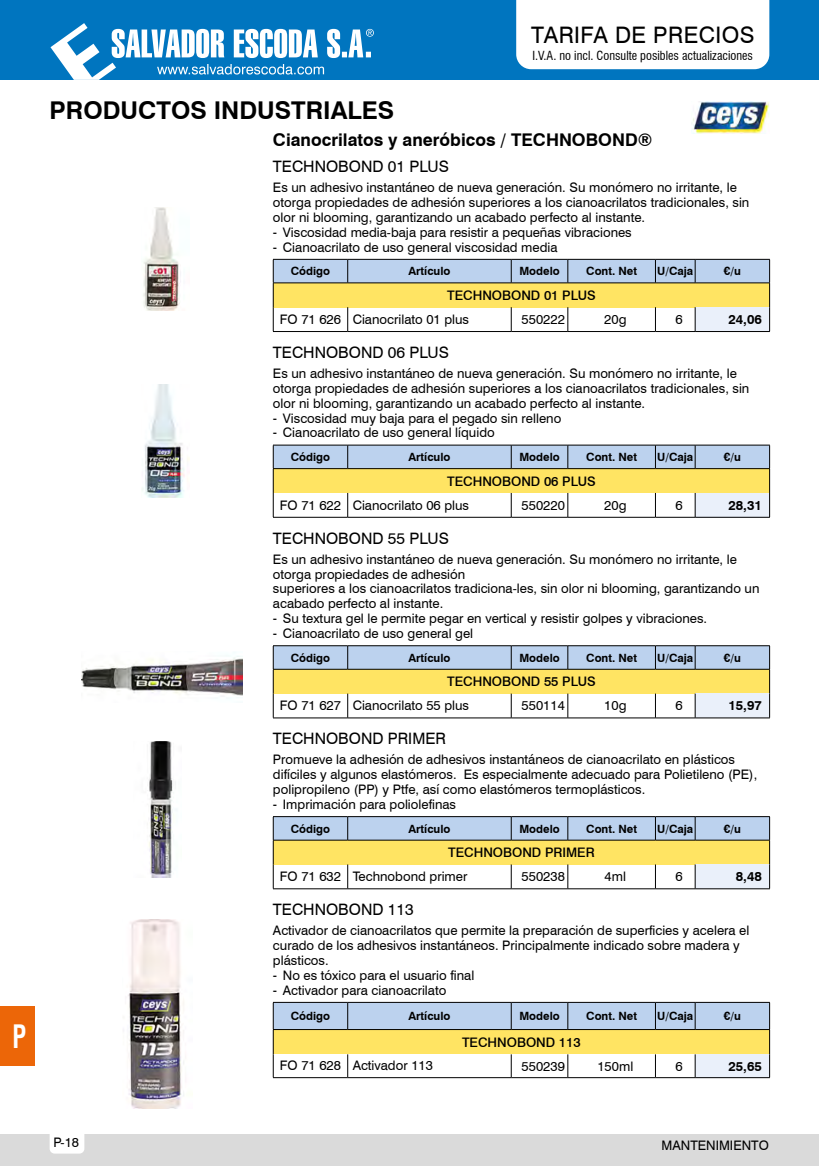
<style>
.page{position:relative;width:819px;height:1166px;background:#fff}
.page>*{position:absolute;margin:0;border:0;box-sizing:border-box;transform-origin:0 0}
.t1{font:700 condensed 31.5px "Swiss 721 BT";color:#fff;scale:.8 1}
.t2{font:700 24.5px "Swiss 721 BT";color:#000}
.t3{font:22.75px "Swiss 721 BT";letter-spacing:.02em;color:#000}
.t4{font:700 17.5px "Swiss 721 BT";color:#000}
.t5{font:15.75px "Swiss 721 BT";color:#000}
.t6{font:13.12px/14.9px "Swiss 721 BT";color:#000}
.t7{font:500 13.12px "Swiss 721 BT";color:#000}
.t8{font:700 13.12px "Swiss 721 BT";color:#000}
.t9{font:condensed 12.25px "Swiss 721 BT";color:#000}
.t10{font:700 11.38px "Swiss 721 BT";color:#000}
.s1{font-stretch:condensed}
</style>
<div class="page">
<div style="left:0;top:1134px;width:819px;height:32px;background:#dadada"></div>
<svg style="left:50px;top:1134px;width:34px;height:19px"></svg>
<div style="left:0;top:0;width:819px;height:79px;background:#0075bf"></div>
<svg style="left:50px;top:23px;width:324px;height:57px"></svg>
<div style="left:516px;top:0;width:253px;height:69px;background:#fff"></div>
<div style="left:0;top:1006px;width:35px;height:59px;background:#ec6608"></div>
<hr style="left:273px;top:331px;width:75px;height:1px;background:#000">
<hr style="left:348px;top:331px;width:163px;height:1px;background:#000">
<hr style="left:511px;top:331px;width:56px;height:1px;background:#000">
<hr style="left:567px;top:331px;width:88px;height:1px;background:#000">
<hr style="left:655px;top:331px;width:40px;height:1px;background:#000">
<hr style="left:695px;top:331px;width:74px;height:1px;background:#000">
<svg style="left:273px;top:259px;width:497px;height:72px"></svg>
<hr style="left:273px;top:517px;width:75px;height:1px;background:#000">
<hr style="left:348px;top:517px;width:163px;height:1px;background:#000">
<hr style="left:511px;top:517px;width:56px;height:1px;background:#000">
<hr style="left:567px;top:517px;width:88px;height:1px;background:#000">
<hr style="left:655px;top:517px;width:40px;height:1px;background:#000">
<hr style="left:695px;top:517px;width:74px;height:1px;background:#000">
<svg style="left:273px;top:445px;width:497px;height:72px"></svg>
<hr style="left:348px;top:645px;width:163px;height:1px;background:#000">
<hr style="left:511px;top:645px;width:56px;height:1px;background:#000">
<hr style="left:567px;top:645px;width:88px;height:1px;background:#000">
<hr style="left:655px;top:645px;width:40px;height:1px;background:#000">
<hr style="left:273px;top:645px;width:75px;height:1px;background:#000">
<hr style="left:695px;top:645px;width:74px;height:1px;background:#000">
<svg style="left:273px;top:646px;width:497px;height:72px"></svg>
<hr style="left:273px;top:888px;width:75px;height:1px;background:#000">
<hr style="left:348px;top:888px;width:163px;height:1px;background:#000">
<hr style="left:511px;top:888px;width:56px;height:1px;background:#000">
<hr style="left:567px;top:888px;width:88px;height:1px;background:#000">
<hr style="left:655px;top:888px;width:40px;height:1px;background:#000">
<hr style="left:695px;top:888px;width:74px;height:1px;background:#000">
<svg style="left:273px;top:816px;width:497px;height:72px"></svg>
<hr style="left:273px;top:1077px;width:75px;height:1px;background:#000">
<hr style="left:348px;top:1077px;width:163px;height:1px;background:#000">
<hr style="left:511px;top:1077px;width:56px;height:1px;background:#000">
<hr style="left:567px;top:1077px;width:88px;height:1px;background:#000">
<hr style="left:655px;top:1077px;width:40px;height:1px;background:#000">
<hr style="left:695px;top:1077px;width:74px;height:1px;background:#000">
<svg style="left:273px;top:1002px;width:497px;height:75px"></svg>
<img style="left:143px;top:208px;width:38px;height:103px">
<img style="left:142px;top:384px;width:47px;height:114px">
<img style="left:82px;top:655px;width:160px;height:44px">
<img style="left:149px;top:741px;width:27px;height:136px">
<img style="left:128px;top:919px;width:56px;height:189px">
<img style="left:692px;top:102px;width:77px;height:32px">
<h1 class="t1" style="left:13px;top:1017px;width:19px">P</h1>
<h3 class="t3" style="left:531px;top:21px;width:225px">TARIFA DE PRECIOS</h3>
<p class="t9" style="left:532px;top:48px;width:222px">I.V.A. no incl. Consulte posibles actualizaciones</p>
<h2 class="t2" style="left:50px;top:96px;width:346px">PRODUCTOS INDUSTRIALES</h2>
<h3 class="t4" style="left:273px;top:129px;width:381px">Cianocrilatos y aneróbicos / TECHNOBOND®</h3>
<p class="t5" style="left:273px;top:157px;width:177px">TECHNOBOND 01 PLUS</p>
<p class="t6" style="left:273px;top:180px;width:478px">Es un adhesivo instantáneo de nueva generación. Su monómero no irritante, le otorga propiedades de adhesión superiores a los cianoacrilatos tradicionales, sin olor ni blooming, garantizando un acabado perfecto al instante.</p>
<p class="t6" style="left:273px;top:224px;width:360px"><span class="s1">-</span> Viscosidad media-baja para resistir a pequeñas vibraciones</p>
<p class="t6" style="left:273px;top:239px;width:286px"><span class="s1">-</span> Cianoacrilato de uso general viscosidad media</p>
<p class="t10" style="left:291px;top:264px;width:41px">Código</p>
<p class="t10" style="left:408px;top:264px;width:43px">Artículo</p>
<p class="t10" style="left:519px;top:264px;width:42px">Modelo</p>
<p class="t10" style="left:586px;top:264px;width:52px">Cont. Net</p>
<p class="t10" style="left:657px;top:264px;width:38px">U/Caja</p>
<p class="t10" style="left:724px;top:264px;width:18px">€/u</p>
<p class="t7" style="left:447px;top:287px;width:150px">TECHNOBOND 01 PLUS</p>
<p class="t6" style="left:280px;top:312px;width:191px">FO 71 626 Cianocrilato 01 plus</p>
<p class="t6" style="left:521px;top:312px;width:45px">550222</p>
<p class="t6" style="left:604px;top:312px;width:24px">20g</p>
<p class="t6" style="left:675px;top:312px;width:9px">6</p>
<p class="t8" style="left:728px;top:311px;width:35px">24,06</p>
<p class="t5" style="left:273px;top:343px;width:177px">TECHNOBOND 06 PLUS</p>
<p class="t6" style="left:273px;top:366px;width:478px">Es un adhesivo instantáneo de nueva generación. Su monómero no irritante, le otorga propiedades de adhesión superiores a los cianoacrilatos tradicionales, sin olor ni blooming, garantizando un acabado perfecto al instante.</p>
<p class="t6" style="left:273px;top:410px;width:290px"><span class="s1">-</span> Viscosidad muy baja para el pegado sin relleno</p>
<p class="t6" style="left:273px;top:425px;width:223px"><span class="s1">-</span> Cianoacrilato de uso general líquido</p>
<p class="t10" style="left:291px;top:450px;width:41px">Código</p>
<p class="t10" style="left:408px;top:450px;width:43px">Artículo</p>
<p class="t10" style="left:519px;top:450px;width:42px">Modelo</p>
<p class="t10" style="left:586px;top:450px;width:52px">Cont. Net</p>
<p class="t10" style="left:657px;top:450px;width:38px">U/Caja</p>
<p class="t10" style="left:724px;top:450px;width:18px">€/u</p>
<p class="t7" style="left:447px;top:473px;width:150px">TECHNOBOND 06 PLUS</p>
<p class="t6" style="left:280px;top:498px;width:191px">FO 71 622 Cianocrilato 06 plus</p>
<p class="t6" style="left:521px;top:498px;width:45px">550220</p>
<p class="t6" style="left:604px;top:498px;width:24px">20g</p>
<p class="t6" style="left:675px;top:498px;width:9px">6</p>
<p class="t8" style="left:728px;top:497px;width:35px">28,31</p>
<p class="t5" style="left:273px;top:529px;width:177px">TECHNOBOND 55 PLUS</p>
<p class="t6" style="left:273px;top:551px;width:488px">Es un adhesivo instantáneo de nueva generación. Su monómero no irritante, le otorga propiedades de adhesión<br>superiores a los cianoacrilatos tradiciona-les, sin olor ni blooming, garantizando un acabado perfecto al instante.</p>
<p class="t6" style="left:273px;top:611px;width:435px"><span class="s1">-</span> Su textura gel le permite pegar en vertical y resistir golpes y vibraciones.</p>
<p class="t6" style="left:273px;top:626px;width:202px"><span class="s1">-</span> Cianoacrilato de uso general gel</p>
<p class="t10" style="left:291px;top:651px;width:41px">Código</p>
<p class="t10" style="left:408px;top:651px;width:43px">Artículo</p>
<p class="t10" style="left:519px;top:651px;width:42px">Modelo</p>
<p class="t10" style="left:586px;top:651px;width:52px">Cont. Net</p>
<p class="t10" style="left:657px;top:651px;width:38px">U/Caja</p>
<p class="t10" style="left:724px;top:651px;width:18px">€/u</p>
<p class="t7" style="left:447px;top:673px;width:150px">TECHNOBOND 55 PLUS</p>
<p class="t6" style="left:280px;top:698px;width:191px">FO 71 627 Cianocrilato 55 plus</p>
<p class="t6" style="left:521px;top:698px;width:45px">550114</p>
<p class="t6" style="left:604px;top:698px;width:24px">10g</p>
<p class="t6" style="left:675px;top:698px;width:9px">6</p>
<p class="t8" style="left:728px;top:698px;width:35px">15,97</p>
<p class="t5" style="left:273px;top:729px;width:174px">TECHNOBOND PRIMER</p>
<p class="t6" style="left:273px;top:752px;width:485px">Promueve la adhesión de adhesivos instantáneos de cianoacrilato en plásticos difíciles y algunos elastómeros. Es especialmente adecuado para Polietileno (PE), polipropileno (PP) y Ptfe, así como elastómeros termoplásticos.</p>
<p class="t6" style="left:273px;top:797px;width:185px"><span class="s1">-</span> Imprimación para poliolefinas</p>
<p class="t10" style="left:291px;top:822px;width:41px">Código</p>
<p class="t10" style="left:408px;top:822px;width:43px">Artículo</p>
<p class="t10" style="left:519px;top:822px;width:42px">Modelo</p>
<p class="t10" style="left:586px;top:822px;width:52px">Cont. Net</p>
<p class="t10" style="left:657px;top:822px;width:38px">U/Caja</p>
<p class="t10" style="left:724px;top:822px;width:18px">€/u</p>
<p class="t7" style="left:448px;top:844px;width:148px">TECHNOBOND PRIMER</p>
<p class="t6" style="left:280px;top:869px;width:189px">FO 71 632 Technobond primer</p>
<p class="t6" style="left:521px;top:869px;width:45px">550238</p>
<p class="t6" style="left:604px;top:869px;width:23px">4ml</p>
<p class="t6" style="left:675px;top:869px;width:9px">6</p>
<p class="t8" style="left:735px;top:869px;width:28px">8,48</p>
<p class="t5" style="left:273px;top:900px;width:142px">TECHNOBOND 113</p>
<p class="t6" style="left:273px;top:923px;width:478px">Activador de cianoacrilatos que permite la preparación de superficies y acelera el curado de los adhesivos instantáneos. Principalmente indicado sobre madera y plásticos.</p>
<p class="t6" style="left:273px;top:967px;width:203px"><span class="s1">-</span> No es tóxico para el usuario final</p>
<p class="t6" style="left:273px;top:982px;width:175px"><span class="s1">-</span> Activador para cianoacrilato</p>
<p class="t10" style="left:291px;top:1009px;width:41px">Código</p>
<p class="t10" style="left:408px;top:1009px;width:43px">Artículo</p>
<p class="t10" style="left:519px;top:1009px;width:42px">Modelo</p>
<p class="t10" style="left:586px;top:1009px;width:52px">Cont. Net</p>
<p class="t10" style="left:657px;top:1009px;width:38px">U/Caja</p>
<p class="t10" style="left:724px;top:1009px;width:18px">€/u</p>
<p class="t7" style="left:462px;top:1034px;width:120px">TECHNOBOND 113</p>
<p class="t6" style="left:280px;top:1058px;width:154px">FO 71 628 Activador 113</p>
<p class="t6" style="left:521px;top:1058px;width:45px">550239</p>
<p class="t6" style="left:597px;top:1058px;width:37px">150ml</p>
<p class="t6" style="left:675px;top:1058px;width:9px">6</p>
<p class="t8" style="left:728px;top:1058px;width:35px">25,65</p>
<p class="t6" style="left:53px;top:1134px;width:27px">P-18</p>
<p class="t6" style="left:661px;top:1138px;width:109px">MANTENIMIENTO</p>
</div>
